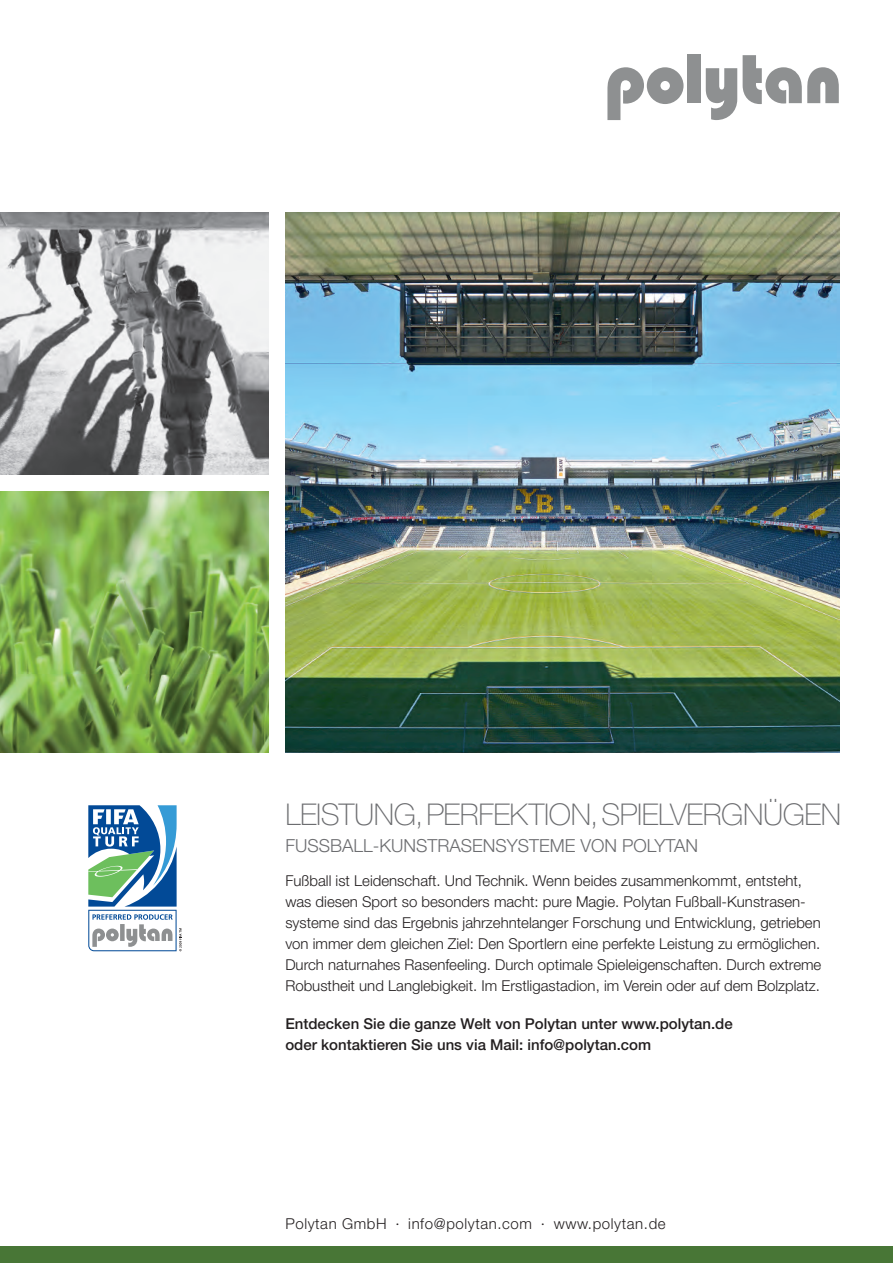
<style>
.page{position:relative;width:893px;height:1263px;background:#fff}
.page>*{position:absolute;margin:0;border:0;box-sizing:border-box;transform-origin:0 0}
.t1{font:100 30px "Helvetica Neue LT Std";letter-spacing:-.015em;color:#6c6d70}
.t2{font:300 18px "Helvetica Neue LT Std";color:#6c6d70}
.t3{font:300 15px/21px "Helvetica Neue LT Std";color:#231f20}
.t4{font:500 15px/21px "Helvetica Neue LT Std";color:#231f20}
.t5{font:300 15px "Helvetica Neue LT Std";letter-spacing:.04em;color:#231f20}
</style>
<div class="page">
<div style="left:687px;top:54px;width:13px;height:49px;background:#8e9091"></div>
<svg style="left:706px;top:68px;width:31px;height:52px"></svg>
<svg style="left:743px;top:55px;width:96px;height:49px"></svg>
<svg style="left:607px;top:67px;width:76px;height:53px"></svg>
<div style="left:0;top:1246px;width:893px;height:17px;background:#487636"></div>
<img style="left:0;top:213px;width:268px;height:261px">
<img style="left:0;top:491px;width:268px;height:262px">
<img style="left:285px;top:213px;width:554px;height:540px">
<svg style="left:88px;top:805px;width:94px;height:147px"></svg>
<h1 class="t1" style="left:285px;top:797px;width:557px">LEISTUNG, PERFEKTION, SPIELVERGNÜGEN</h1>
<p class="t2" style="left:285px;top:835px;width:414px">FUSSBALL-KUNSTRASENSYSTEME VON POLYTAN</p>
<p class="t3" style="left:285px;top:870px;width:537px">Fußball ist Leidenschaft. Und Technik. Wenn beides zusammenkommt, entsteht, was diesen Sport so besonders macht: pure Magie. Polytan Fußball-Kunstrasen&shy;systeme sind das Ergebnis jahrzehntelanger Forschung und Entwicklung, getrieben von immer dem gleichen Ziel: Den Sportlern eine perfekte Leistung zu ermöglichen.<br>Durch naturnahes Rasenfeeling. Durch optimale Spieleigenschaften. Durch extreme Robustheit und Langlebigkeit. Im Erstligastadion, im Verein oder auf dem Bolzplatz.</p>
<p class="t4" style="left:285px;top:1013px;width:449px">Entdecken Sie die ganze Welt von Polytan unter www.polytan.de oder kontaktieren Sie uns via Mail: info@polytan.com</p>
<p class="t5" style="left:285px;top:1214px;width:382px">Polytan GmbH · info@polytan.com · www.polytan.de</p>
</div>
